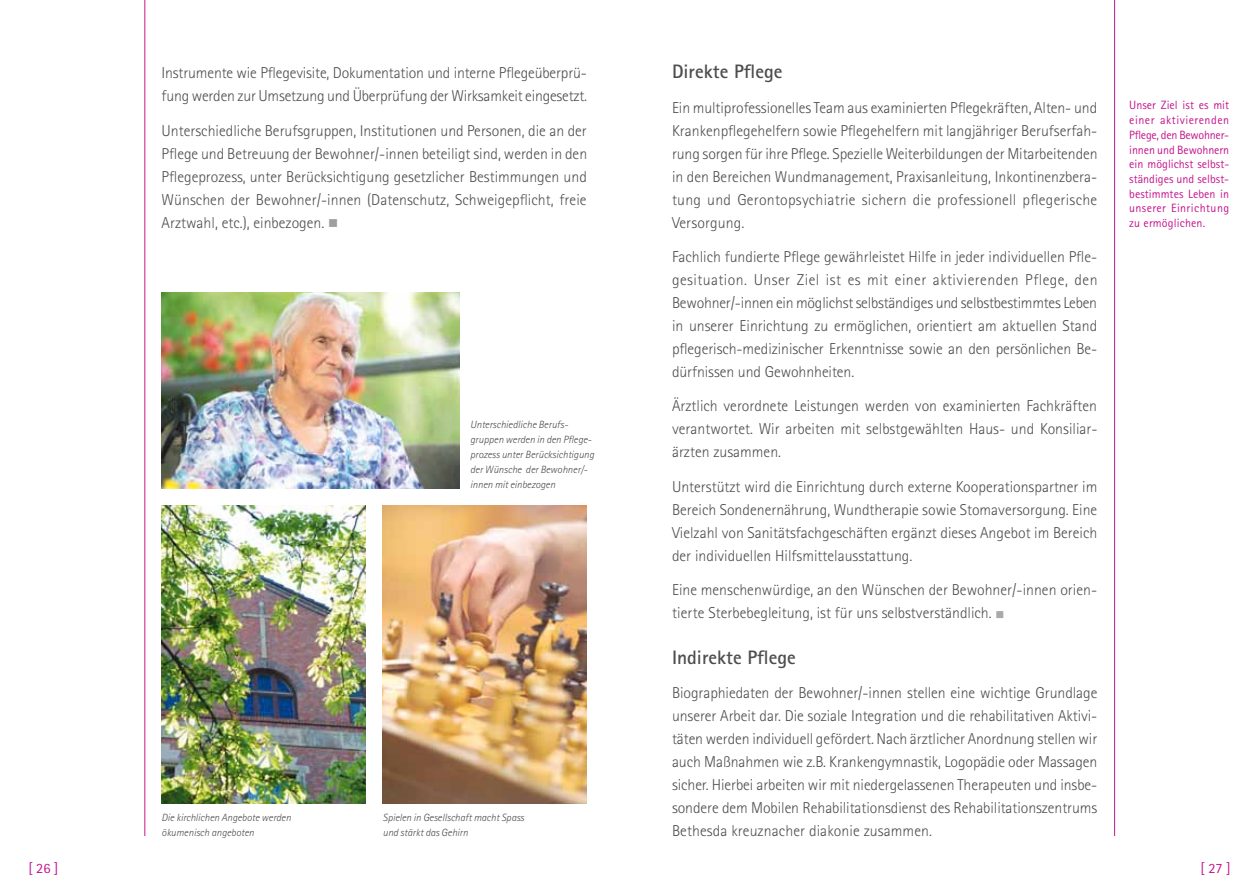
<style>
.page{position:relative;width:1259px;height:893px;background:#fff}
.page>*{position:absolute;margin:0;border:0;box-sizing:border-box;transform-origin:0 0}
.t1{font:700 19.5px "Rotis Sans Serif Pro";color:#4d4d4f}
.t2{font:300 15.75px/23px "Rotis Sans Serif Pro";color:#4d4d4f;text-align:justify}
.t3{font:14.25px "Rotis Sans Serif Pro";color:#c6168d}
.t4{font:12px/14.7px "Rotis Sans Serif Pro";color:#c6168d;text-align:justify}
.t5{font:italic 300 10.5px/15px "Rotis Sans Serif Pro";color:#4d4d4f}
.s1{color:#9d9fa2}
.s2{color:#a7a9ac}
</style>
<div class="page">
<hr style="left:145px;top:0;width:1px;height:836px;background:#c6168d">
<hr style="left:1114px;top:0;width:1px;height:836px;background:#c6168d">
<img style="left:162px;top:293px;width:297px;height:196px">
<img style="left:383px;top:506px;width:204px;height:297px">
<img style="left:162px;top:506px;width:204px;height:297px">
<p class="t2" style="left:162px;top:62px;width:427px">Instrumente wie Pflegevisite, Dokumentation und interne Pflegeüberprü&shy;fung werden zur Umsetzung und Überprüfung der Wirksamkeit eingesetzt.</p>
<p class="t2" style="left:162px;top:119px;width:427px">Unterschiedliche Berufsgruppen, Institutionen und Personen, die an der Pflege und Betreuung der Bewohner/-innen beteiligt sind, werden in den Pflegeprozess, unter Berücksichtigung gesetzlicher Bestimmungen und Wünschen der Bewohner/-innen (Datenschutz, Schweigepflicht, freie Arztwahl, etc.), einbezogen. <span class="s1">■</span></p>
<p class="t5" style="left:470px;top:417px;width:126px">Unterschiedliche Berufs&shy;gruppen werden in den Pflege&shy;prozess unter Berücksichtigung der Wünsche der Bewohner/- innen mit einbezogen</p>
<p class="t5" style="left:162px;top:810px;width:131px">Die kirchlichen Angebote werden ökumenisch angeboten</p>
<p class="t5" style="left:383px;top:810px;width:143px">Spielen in Gesellschaft macht Spass und stärkt das Gehirn</p>
<p class="t1" style="left:672px;top:59px;width:112px">Direkte Pflege</p>
<p class="t2" style="left:672px;top:96px;width:427px">Ein multiprofessionelles Team aus examinierten Pflegekräften, Alten- und Krankenpflegehelfern sowie Pflegehelfern mit langjähriger Berufserfah&shy;rung sorgen für ihre Pflege. Spezielle Weiterbildungen der Mitarbeitenden in den Bereichen Wundmanagement, Praxisanleitung, Inkontinenzbera&shy;tung und Gerontopsychiatrie sichern die professionell pflegerische Versorgung.</p>
<p class="t2" style="left:672px;top:245px;width:427px">Fachlich fundierte Pflege gewährleistet Hilfe in jeder individuellen Pfle&shy;gesituation. Unser Ziel ist es mit einer aktivierenden Pflege, den Bewohner/-innen ein möglichst selbständiges und selbstbestimmtes Leben in unserer Einrichtung zu ermöglichen, orientiert am aktuellen Stand pflegerisch-medizinischer Erkenntnisse sowie an den persönlichen Be&shy;dürfnissen und Gewohnheiten.</p>
<p class="t2" style="left:672px;top:395px;width:427px">Ärztlich verordnete Leistungen werden von examinierten Fachkräften verantwortet. Wir arbeiten mit selbstgewählten Haus- und Konsiliar&shy;ärzten zusammen.</p>
<p class="t2" style="left:672px;top:475px;width:427px">Unterstützt wird die Einrichtung durch externe Kooperationspartner im Bereich Sondenernährung, Wundtherapie sowie Stomaversorgung. Eine Vielzahl von Sanitätsfachgeschäften ergänzt dieses Angebot im Bereich der individuellen Hilfsmittelausstattung.</p>
<p class="t2" style="left:672px;top:578px;width:427px">Eine menschenwürdige, an den Wünschen der Bewohner/-innen orien&shy;tierte Sterbebegleitung, ist für uns selbstverständlich. <span class="s2">■</span></p>
<p class="t1" style="left:672px;top:645px;width:125px">Indirekte Pflege</p>
<p class="t2" style="left:672px;top:682px;width:427px">Biographiedaten der Bewohner/-innen stellen eine wichtige Grundlage unserer Arbeit dar. Die soziale Integration und die rehabilitativen Aktivi&shy;täten werden individuell gefördert. Nach ärztlicher Anordnung stellen wir auch Maßnahmen wie z.B. Krankengymnastik, Logopädie oder Massagen sicher. Hierbei arbeiten wir mit niedergelassenen Therapeuten und insbe&shy;sondere dem Mobilen Rehabilitationsdienst des Rehabilitationszentrums Bethesda kreuznacher diakonie zusammen.</p>
<p class="t4" style="left:1129px;top:98px;width:101px">U nser Ziel ist es mit einer aktivierenden Pflege, den Bewohner&shy;innen und Bewohnern ein möglichst selbst&shy;ständiges und selbst&shy;bestimmtes Leben in unserer Einrichtung zu ermöglichen.</p>
<p class="t3" style="left:28px;top:860px;width:32px">[ 26 ]</p>
<p class="t3" style="left:1200px;top:860px;width:32px">[ 27 ]</p>
</div>
